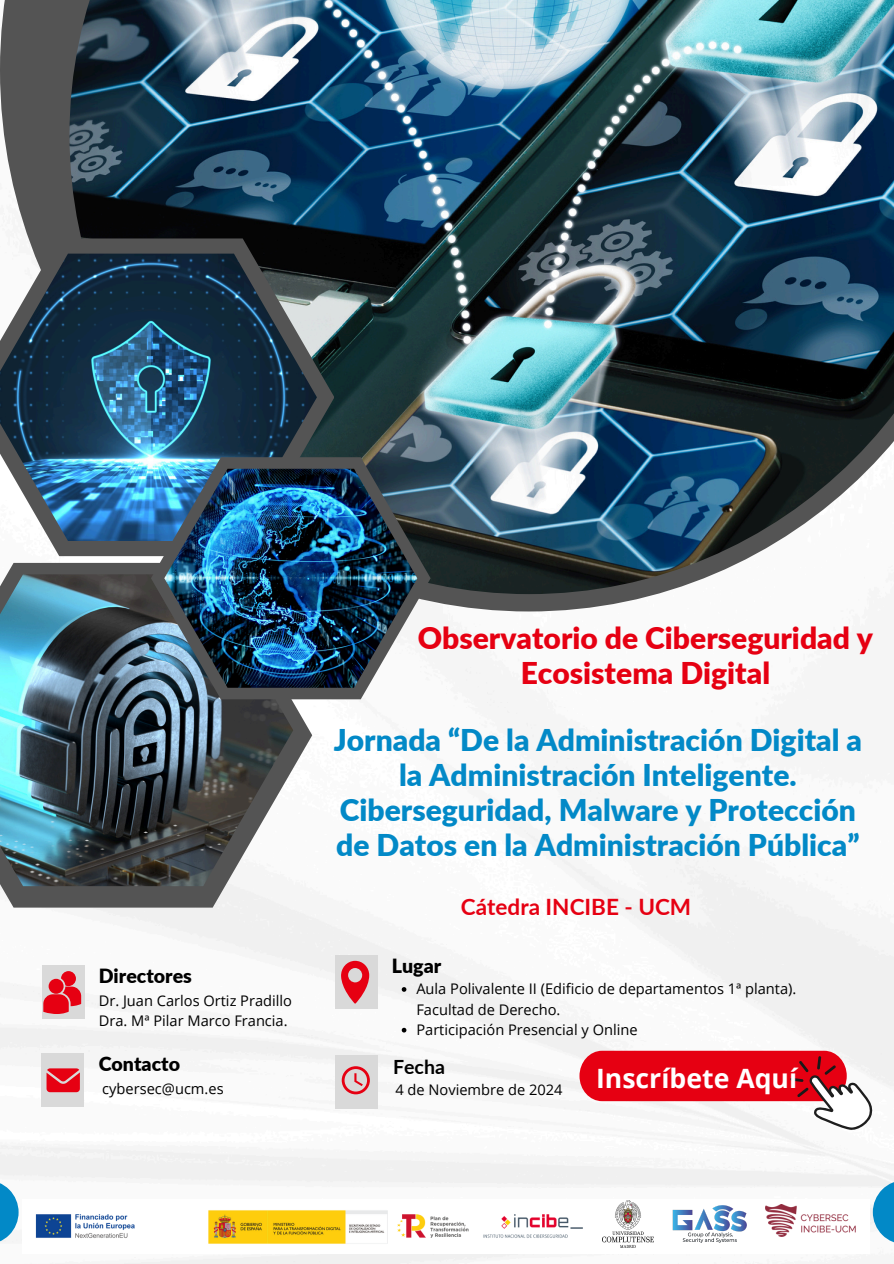
<style>
.page{position:relative;width:894px;height:1264px;background:#fff}
.page>*{position:absolute;margin:0;border:0;box-sizing:border-box;transform-origin:0 0}
.t1{font:900 30px/34.8px "Lato";color:#0289c7;text-align:center}
.t2{font:900 30px/34.8px "Lato";color:#e60012;text-align:center}
.t3{font:700 26.55px "Open Sans";color:#fff}
.t4{font:700 22.5px "Lato";color:#e60012}
.t5{font:900 19.5px "Lato";color:#000}
.t6{font:700 19.5px "Lato";color:#000}
.t7{font:14.55px/20.4px "Open Sans";color:#000}
</style>
<div class="page">
<img style="left:0;top:611px;width:893px;height:652px">
<svg style="left:0;top:0;width:52px;height:563px;fill:#545454"></svg>
<img style="left:52px;top:0;width:841px;height:611px">
<svg style="left:0;top:238px;width:334px;height:318px;background:#5b6060"></svg>
<img style="left:0;top:254px;width:317px;height:287px">
<svg style="left:0;top:563px;width:312px;height:344px;fill:#545454"></svg>
<img style="left:0;top:574px;width:293px;height:312px">
<svg style="left:151px;top:457px;width:279px;height:242px"></svg>
<img style="left:164px;top:469px;width:253px;height:218px">
<div style="left:42px;top:965px;width:42px;height:53px;background:#d9d9d9"></div>
<div style="left:335px;top:955px;width:42px;height:53px;background:#d9d9d9"></div>
<div style="left:335px;top:1055px;width:42px;height:53px;background:#d9d9d9"></div>
<svg style="left:0;top:1180px;width:19px;height:64px"></svg>
<svg style="left:872px;top:1180px;width:21px;height:64px"></svg>
<svg style="left:43px;top:971px;width:38px;height:42px"></svg>
<svg style="left:341px;top:1066px;width:29px;height:28px"></svg>
<svg style="left:341px;top:960px;width:28px;height:43px"></svg>
<div style="left:41px;top:1053px;width:42px;height:53px;background:#d9d9d9"></div>
<svg style="left:47px;top:1068px;width:33px;height:23px"></svg>
<svg style="left:401px;top:987px;width:5px;height:4px"></svg>
<svg style="left:401px;top:1027px;width:5px;height:5px"></svg>
<svg style="left:579px;top:1050px;width:294px;height:80px"></svg>
<div style="left:22px;top:1199px;width:847px;height:54px;background:#fff"></div>
<img style="left:35px;top:1210px;width:548px;height:34px">
<img style="left:602px;top:1200px;width:51px;height:46px">
<img style="left:672px;top:1205px;width:74px;height:37px">
<img style="left:765px;top:1204px;width:90px;height:32px">
<h1 class="t5" style="left:99px;top:964px;width:95px">Directores</h1>
<h3 class="t7" style="left:99px;top:990px;width:195px">Dr. Juan Carlos Ortiz Pradillo<br>Dra. Mª Pilar Marco Francia.</h3>
<p class="t5" style="left:99px;top:1051px;width:83px">Contacto</p>
<p class="t7" style="left:102px;top:1077px;width:123px">cybersec@ucm.es</p>
<p class="t2" style="left:417px;top:620px;width:457px">Observatorio de Ciberseguridad y<br>Ecosistema Digital</p>
<h1 class="t1" style="left:334px;top:721px;width:529px">Jornada “De la Administración Digital a la Administración Inteligente.<br>Ciberseguridad, Malware y Protección de Datos en la Administración Pública”</h1>
<p class="t5" style="left:392px;top:954px;width:51px">Lugar</p>
<h4 class="t4" style="left:460px;top:892px;width:232px">Cátedra INCIBE - UCM</h4>
<p class="t7" style="left:416px;top:978px;width:381px">Aula Polivalente II (Edificio de departamentos 1ª planta).<br>Facultad de Derecho.</p>
<h4 class="t7" style="left:416px;top:1019px;width:223px">Participación Presencial y Online</h4>
<h4 class="t6" style="left:393px;top:1054px;width:53px">Fecha</h4>
<p class="t7" style="left:395px;top:1079px;width:168px">4 de Noviembre de 2024</p>
<p class="t3" style="left:596px;top:1059px;width:202px">Inscríbete Aquí</p>
</div>
